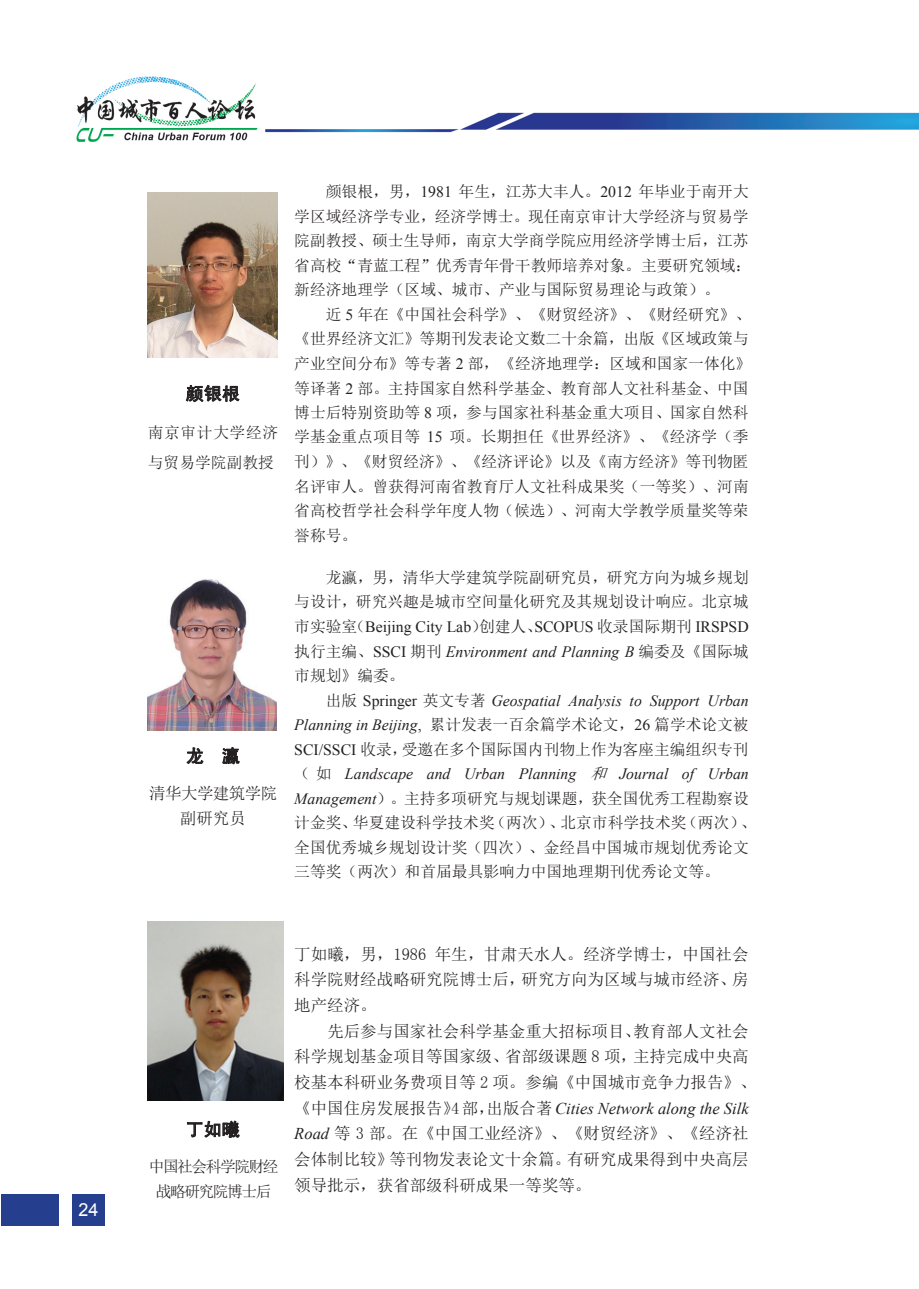
<style>
.page{position:relative;width:919px;height:1289px;background:#fff}
.page>*{position:absolute;margin:0;border:0;box-sizing:border-box;transform-origin:0 0}
.t1{font:18px "Sim Hei";letter-spacing:.005em;color:#231f20}
.t2{font:18px "Arial";color:#fff}
.t3{font:16.5px/25.7px "Sim Sun";color:#231f20;text-align:justify}
.t4{font:italic 16.5px "Times New Roman";color:#231f20}
.t5{font:16.5px/25.2px "Sim Sun";letter-spacing:-.035em;color:#231f20;text-align:center}
.t6{font:15.75px/24.5px "Sim Sun";color:#231f20}
.t7{font:italic 15.75px "Times New Roman";color:#231f20}
.t8{font:15.75px/25.2px "Sim Sun";letter-spacing:-.095em;color:#231f20;text-align:center}
.s1{font-family:"Times New Roman"}
.s2{font-family:"Times New Roman";font-style:italic}
.s3{font-family:"Sim Sun";font-style:normal}
.s4{font-style:normal}
.s5{font-family:"Sim Sun"}
</style>
<div class="page">
<img style="left:1px;top:76px;width:917px;height:1150px">
<div style="left:1px;top:1193px;width:57px;height:32px;background:#253f8e"></div>
<div style="left:72px;top:1193px;width:33px;height:32px;background:#253f8e"></div>
<img style="left:148px;top:192px;width:129px;height:166px">
<svg style="left:186px;top:385px;width:54px;height:17px"></svg>
<img style="left:148px;top:567px;width:128px;height:163px">
<svg style="left:186px;top:747px;width:17px;height:17px"></svg>
<svg style="left:222px;top:747px;width:18px;height:17px"></svg>
<img style="left:148px;top:921px;width:135px;height:179px">
<svg style="left:187px;top:1120px;width:53px;height:17px"></svg>
<p class="t2" style="left:78px;top:1197px;width:22px">24</p>
<p class="t1" style="left:186px;top:384px;width:56px">颜银根</p>
<p class="t6" style="left:148px;top:418px;width:132px;line-height:29.4px">南京审计大学经济与贸易学院副教授</p>
<p class="t1" style="left:186px;top:746px;width:56px">龙 瀛</p>
<p class="t5" style="left:149px;top:780px;width:129px">清华大学建筑学院副研究员</p>
<p class="t6" style="left:294px;top:179px;width:458px;text-indent:32px">颜银根，男，<span class="s1">1981</span> 年生，江苏大丰人。<span class="s1">2012</span> 年毕业于南开大学区域经济学专业，经济学博士。现任南京审计大学经济与贸易学院副教授、硕士生导师，南京大学商学院应用经济学博士后，江苏省高校“青蓝工程”优秀青年骨干教师培养对象。主要研究领域：新经济地理学（区域、城市、产业与国际贸易理论与政策）。</p>
<p class="t6" style="left:294px;top:302px;width:458px;text-indent:32px">近 <span class="s1">5</span> 年在《中国社会科学》、《财贸经济》、《财经研究》、《世界经济文汇》等期刊发表论文数二十余篇，出版《区域政策与产业空间分布》等专著 <span class="s1">2</span> 部，《经济地理学：区域和国家一体化》等译著 <span class="s1">2</span> 部。主持国家自然科学基金、教育部人文社科基金、中国博士后特别资助等 <span class="s1">8</span> 项，参与国家社科基金重大项目、国家自然科学基金重点项目等 <span class="s1">15</span> 项。长期担任《世界经济》、《经济学（季刊）》、《财贸经济》、《经济评论》以及《南方经济》等刊物匿名评审人。曾获得河南省教育厅人文社科成果奖（一等奖）、河南省高校哲学社会科学年度人物（候选）、河南大学教学质量奖等荣誉称号。</p>
<p class="t6" style="left:294px;top:565px;width:456px;text-align:right">龙瀛，男，清华大学建筑学院副研究员，研究方向为城乡规划<br>与设计，研究兴趣是城市空间量化研究及其规划设计响应。北京城</p>
<p class="t6" style="left:294px;top:614px;width:456px">市实验室（<span class="s1">Beijing City Lab</span>）创建人、<span class="s1">SCOPUS</span> 收录国际期刊 <span class="s1">IRSPSD</span>执行主编、<span class="s1">SSCI</span> 期刊 <span class="s2">Environment and Planning B</span> 编委及《国际城</p>
<p class="t6" style="left:294px;top:663px;width:112px">市规划》编委。</p>
<p class="t7" style="left:326px;top:689px;width:424px"><span class="s3">出版</span> <span class="s4">Springer</span> <span class="s3">英文专著</span> Geospatial Analysis to Support Urban</p>
<p class="t6" style="left:294px;top:712px;width:456px"><span class="s2">Planning in Beijing</span><span class="s1">,</span> 累计发表一百余篇学术论文，<span class="s1">26</span> 篇学术论文被<br><span class="s1">SCI/SSCI</span> 收录，受邀在多个国际国内刊物上作为客座主编组织专刊</p>
<p class="t7" style="left:294px;top:763px;width:456px"><span class="s3">（如</span> Landscape and Urban Planning <span class="s5">和</span> Journal of Urban</p>
<p class="t6" style="left:294px;top:785px;width:463px"><span class="s2">Management</span>）。主持多项研究与规划课题，获全国优秀工程勘察设计金奖、华夏建设科学技术奖（两次）、北京市科学技术奖（两次）、全国优秀城乡规划设计奖（四次）、金经昌中国城市规划优秀论文三等奖（两次）和首届最具影响力中国地理期刊优秀论文等。</p>
<p class="t1" style="left:186px;top:1120px;width:56px">丁如曦</p>
<p class="t8" style="left:149px;top:1153px;width:131px">中国社会科学院财经战略研究院博士后</p>
<p class="t3" style="left:294px;top:940px;width:456px">丁如曦，男，1986 年生，甘肃天水人。经济学博士，中国社会科学院财经战略研究院博士后，研究方向为区域与城市经济、房地产经济。</p>
<p class="t3" style="left:294px;top:1017px;width:464px;text-align:left;text-indent:33px">先后参与国家社会科学基金重大招标项目、教育部人文社会科学规划基金项目等国家级、省部级课题 8 项，主持完成中央高校基本科研业务费项目等 2 项。参编《中国城市竞争力报告》、</p>
<p class="t4" style="left:294px;top:1096px;width:456px"><span class="s3">《中国住房发展报告》4部，出版合著</span>Cities Network along the Silk</p>
<p class="t3" style="left:294px;top:1120px;width:456px"><span class="s2">Road</span> 等 3 部。在《中国工业经济》、《财贸经济》、《经济社会体制比较》等刊物发表论文十余篇。有研究成果得到中央高层领导批示，获省部级科研成果一等奖等。</p>
</div>
